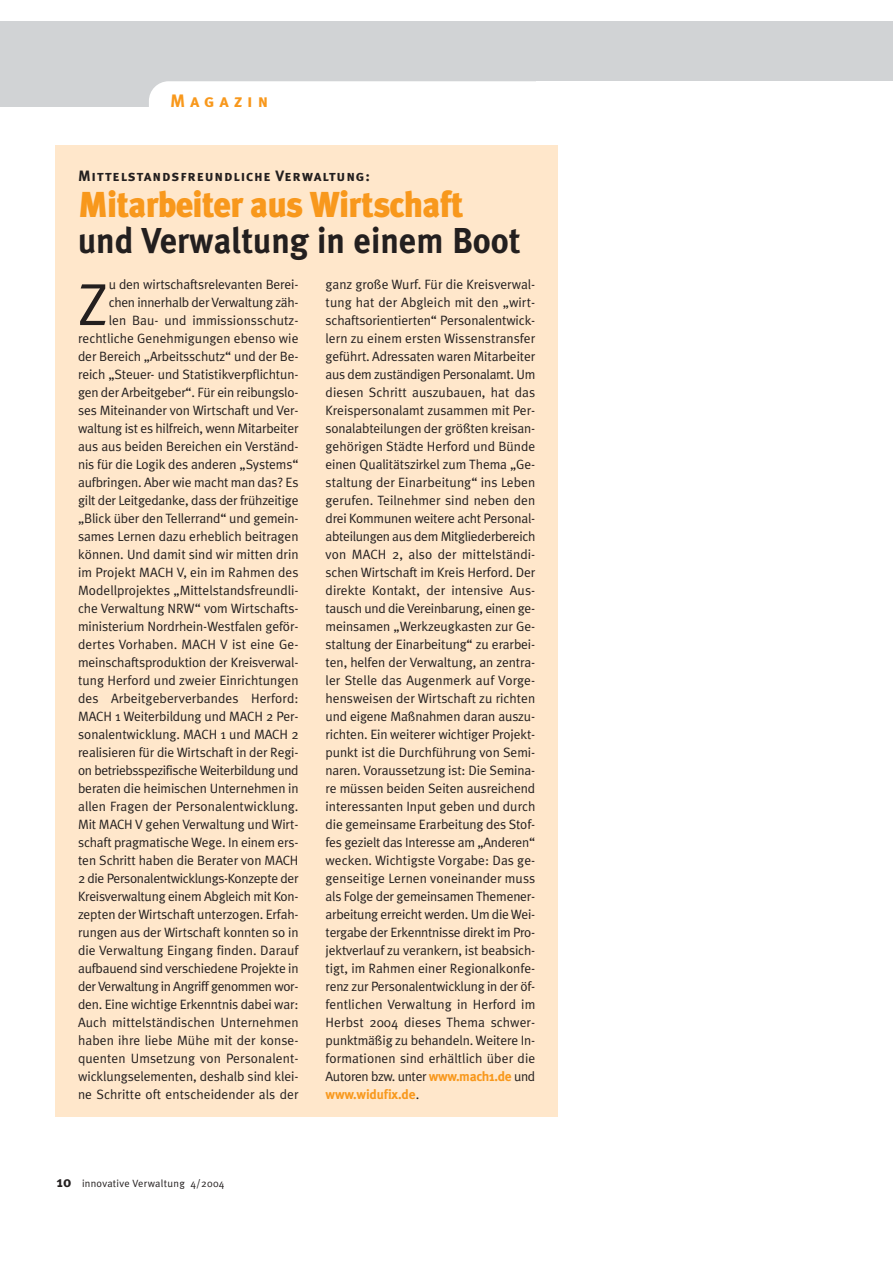
<style>
.page{position:relative;width:893px;height:1263px;background:#fff}
.page>*{position:absolute;margin:0;border:0;box-sizing:border-box;transform-origin:0 0}
.t1{font:59.25px "Meta Plus Normal";color:#231f1f}
.t2{font:900 36px "Meta Plus";letter-spacing:-.025em;color:#f8981c;scale:.95 1}
.t3{font:700 36px "Meta Plus";color:#231f1f;scale:.95 1}
.t4{font:18px "Meta Plus Bold Caps";letter-spacing:.265em;color:#f8981c}
.t5{font:15px "Meta Plus Bold Caps";letter-spacing:.055em;color:#231f1f}
.t6{font:13.5px/18px "Meta Plus Normal";letter-spacing:-.01em;color:#231f1f;text-align:right}
.t7{font:700 13.5px "Meta Plus";letter-spacing:-.01em;color:#f8981c}
.t8{font:10.5px "Meta Plus Normal";letter-spacing:.025em;color:#231f1f}
.s1{font-family:"Meta Plus";font-weight:700;color:#f8981c}
.s2{font-family:"Meta Plus Normal";font-weight:400;color:#231f1f}
.s3{font-family:"Meta Plus";font-weight:700;font-size:15px}
</style>
<div class="page">
<div style="left:0;top:22px;width:892px;height:85px;background:#d1d3d5"></div>
<div style="left:149px;top:81px;width:633px;height:56px;background:#fff;border-radius:20px"></div>
<div style="left:55px;top:145px;width:502px;height:972px;background:#ffe7cb"></div>
<div style="left:536px;top:81px;width:356px;height:45px;background:#fff"></div>
<h3 class="t4" style="left:170px;top:90px;width:99px">Magazin</h3>
<p class="t5" style="left:78px;top:167px;width:293px">Mittelstandsfreundliche Verwaltung:</p>
<h2 class="t2" style="left:78px;top:191px;width:407px">Mitarbeiter aus Wirtschaft</h2>
<h2 class="t3" style="left:78px;top:228px;width:467px">und Verwaltung in einem Boot</h2>
<h1 class="t1" style="left:78px;top:283px;width:31px">Z</h1>
<p class="t6" style="left:78px;top:277px;width:222px">u den wirtschaftsrelevanten Berei-<br>chen innerhalb der Verwaltung zäh-<br>len Bau- und immissionsschutz&shy;rechtliche Genehmigungen ebenso wie der Bereich „Arbeitsschutz“ und der Be&shy;reich „Steuer- und Statistikverpflichtun&shy;gen der Arbeitgeber“. Für ein reibungslo&shy;ses Miteinander von Wirtschaft und Ver&shy;waltung ist es hilfreich, wenn Mitarbeiter aus aus beiden Bereichen ein Verständ&shy;nis für die Logik des anderen „Systems“ aufbringen. Aber wie macht man das? Es gilt der Leitgedanke, dass der frühzeitige „Blick über den Tellerrand“ und gemein&shy;sames Lernen dazu erheblich beitragen können. Und damit sind wir mitten drin im Projekt MACH V, ein im Rahmen des Modellprojektes „Mittelstandsfreundli&shy;che Verwaltung NRW“ vom Wirtschafts&shy;ministerium Nordrhein-Westfalen geför&shy;dertes Vorhaben. MACH V ist eine Ge&shy;meinschaftsproduktion der Kreisverwal&shy;tung Herford und zweier Einrichtungen des Arbeitgeberverbandes Herford:<br>MACH 1 Weiterbildung und MACH 2 Per&shy;sonalentwicklung. MACH 1 und MACH 2 realisieren für die Wirtschaft in der Regi&shy;on betriebsspezifische Weiterbildung und beraten die heimischen Unternehmen in allen Fragen der Personalentwicklung.<br>Mit MACH V gehen Verwaltung und Wirt&shy;schaft pragmatische Wege. In einem ers&shy;ten Schritt haben die Berater von MACH 2 die Personalentwicklungs-Konzepte der Kreisverwaltung einem Abgleich mit Kon&shy;zepten der Wirtschaft unterzogen. Erfah&shy;rungen aus der Wirtschaft konnten so in die Verwaltung Eingang finden. Darauf aufbauend sind verschiedene Projekte in der Verwaltung in Angriff genommen wor&shy;den. Eine wichtige Erkenntnis dabei war:<br>Auch mittelständischen Unternehmen haben ihre liebe Mühe mit der konse&shy;quenten Umsetzung von Personalent&shy;wicklungselementen, deshalb sind klei&shy;ne Schritte oft entscheidender als der</p>
<p class="t6" style="left:325px;top:277px;width:211px;text-align:justify">ganz große Wurf. Für die Kreisverwal&shy;tung hat der Abgleich mit den „wirt&shy;schaftsorientierten“ Personalentwick&shy;lern zu einem ersten Wissenstransfer geführt. Adressaten waren Mitarbeiter aus dem zuständigen Personalamt. Um diesen Schritt auszubauen, hat das Kreispersonalamt zusammen mit Per&shy;sonalabteilungen der größten kreisan&shy;gehörigen Städte Herford und Bünde einen Qualitätszirkel zum Thema „Ge&shy;staltung der Einarbeitung“ ins Leben gerufen. Teilnehmer sind neben den drei Kommunen weitere acht Personal&shy;abteilungen aus dem Mitgliederbereich von MACH 2, also der mittelständi&shy;schen Wirtschaft im Kreis Herford. Der direkte Kontakt, der intensive Aus&shy;tausch und die Vereinbarung, einen ge&shy;meinsamen „Werkzeugkasten zur Ge&shy;staltung der Einarbeitung“ zu erarbei&shy;ten, helfen der Verwaltung, an zentra&shy;ler Stelle das Augenmerk auf Vorge&shy;hensweisen der Wirtschaft zu richten und eigene Maßnahmen daran auszu&shy;richten. Ein weiterer wichtiger Projekt&shy;punkt ist die Durchführung von Semi&shy;naren. Voraussetzung ist: Die Semina&shy;re müssen beiden Seiten ausreichend interessanten Input geben und durch die gemeinsame Erarbeitung des Stof&shy;fes gezielt das Interesse am „Anderen“ wecken. Wichtigste Vorgabe: Das ge&shy;genseitige Lernen voneinander muss als Folge der gemeinsamen Themener&shy;arbeitung erreicht werden. Um die Wei&shy;tergabe der Erkenntnisse direkt im Pro&shy;jektverlauf zu verankern, ist beabsich&shy;tigt, im Rahmen einer Regionalkonfe&shy;renz zur Personalentwicklung in der öf&shy;fentlichen Verwaltung in Herford im Herbst 2004 dieses Thema schwer&shy;punktmäßig zu behandeln. Weitere In&shy;formationen sind erhältlich über die Autoren bzw. unter <span class="s1">www.mach1.de</span> und</p>
<p class="t7" style="left:325px;top:1090px;width:95px">www.widufix.de<span class="s2">.</span></p>
<p class="t8" style="left:57px;top:1180px;width:169px"><span class="s3">10</span> innovative Verwaltung 4/2004</p>
</div>
